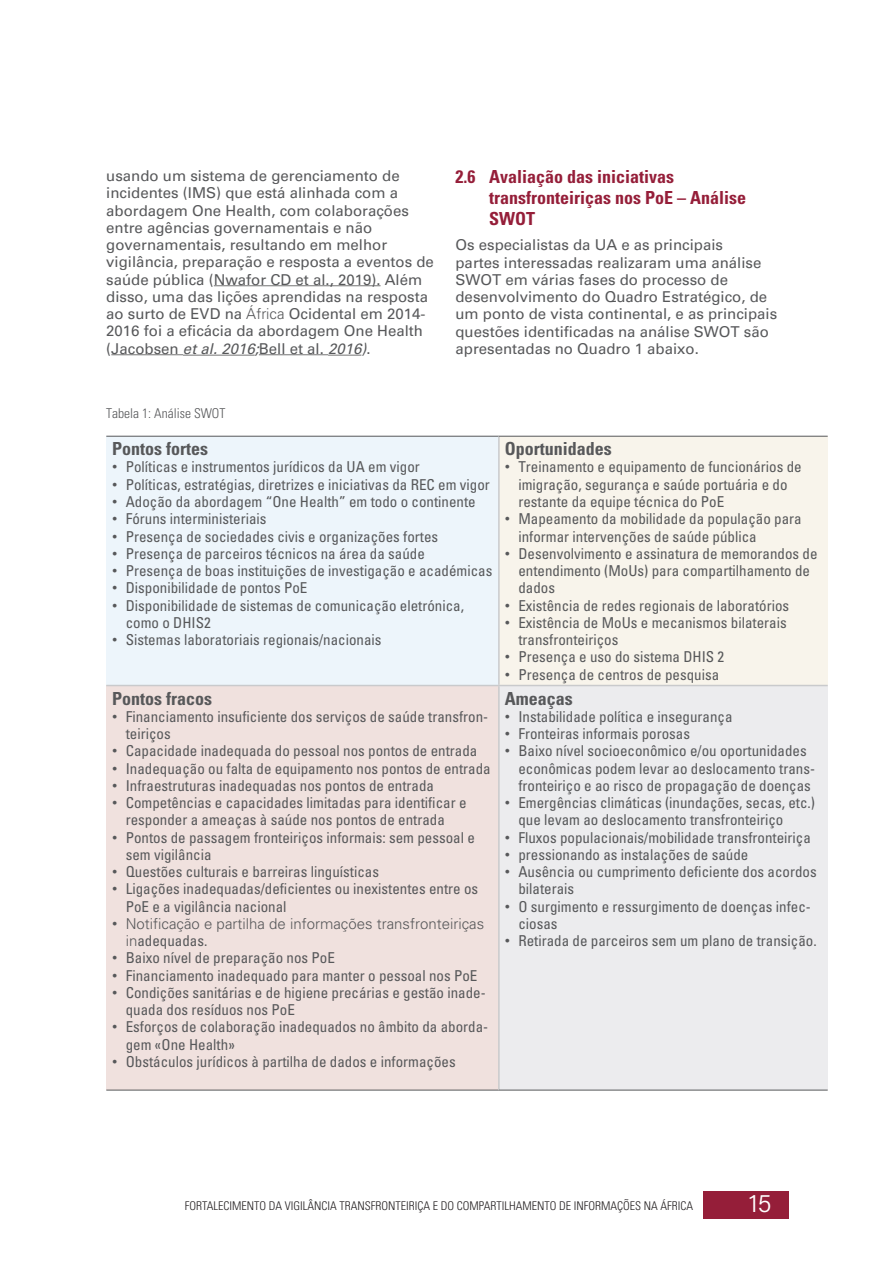
<style>
.page{position:relative;width:893px;height:1263px;background:#fff}
.page>*{position:absolute;margin:0;border:0;box-sizing:border-box;transform-origin:0 0}
.t1{font:300 25.5px "Acumin Pro";color:#fff}
.t2{font:700 condensed 18px/20.7px "Univers LT Std";color:#951e39}
.t3{font:700 condensed 18px "Univers LT Std";color:#57585a}
.t4{font:condensed 15px/17.2px "Univers LT Std";color:#57585a}
.t5{font:15px/17.2px "Univers";color:#57585a}
.t6{font:300 15px "Univers";color:#57585a}
.t7{font:300 condensed 13.5px "Univers LT Std";color:#57585a}
.t8{font:300 condensed 12px "Univers";color:#231f20}
.s1{font-weight:300}
.s2{font-style:italic}
.s3{font-family:"Arial";font-stretch:normal}
.s4{font-family:"Arial";font-weight:400}
.s5{font-family:"Univers";font-weight:300;font-stretch:normal}
</style>
<div class="page">
<div style="left:704px;top:1191px;width:85px;height:27px;background:#951e39"></div>
<hr style="left:214px;top:285px;width:167px;height:1px;background:#747474">
<hr style="left:111px;top:354px;width:72px;height:1px;background:#747474">
<hr style="left:183px;top:355px;width:72px;height:1px;background:#747474">
<hr style="left:259px;top:354px;width:69px;height:1px;background:#747474">
<hr style="left:328px;top:355px;width:33px;height:1px;background:#747474">
<div style="left:106px;top:436px;width:393px;height:249px;background:#edf5fb"></div>
<div style="left:499px;top:436px;width:329px;height:249px;background:#f8f4eb"></div>
<div style="left:106px;top:685px;width:393px;height:405px;background:#f0e1de"></div>
<div style="left:499px;top:685px;width:329px;height:405px;background:#ececee"></div>
<hr style="left:106px;top:436px;width:393px;height:1px;background:#57585a">
<hr style="left:106px;top:685px;width:393px;height:1px;background:#c9cacc">
<hr style="left:106px;top:1090px;width:393px;height:1px;background:#57585a">
<hr style="left:498px;top:436px;width:2px;height:249px;background:#c9cacc">
<hr style="left:499px;top:436px;width:329px;height:1px;background:#57585a">
<hr style="left:498px;top:686px;width:2px;height:404px;background:#c9cacc">
<hr style="left:499px;top:685px;width:329px;height:1px;background:#c9cacc">
<hr style="left:499px;top:1090px;width:329px;height:1px;background:#57585a">
<p class="t5" style="left:106px;top:167px;width:329px">usando um sistema de gerenciamento de incidentes (IMS) que está alinhada com a abordagem One Health, com colaborações entre agências governamentais e não governamentais, resultando em melhor vigilância, preparação e resposta a eventos de saúde pública (Nwafor CD et al., 2019). Além disso, uma das lições aprendidas na resposta ao surto de EVD na <span class="s1">África</span> Ocidental em 2014- 2016 foi a eficácia da abordagem One Health (Jacobsen <span class="s2">et al. 2016;</span>Bell et al. <span class="s2">2016)</span>.</p>
<p class="t2" style="left:489px;top:166px;width:258px;text-indent:-34px">2.6 Avaliação das iniciativas transfronteiriças nos PoE – Análise<br>SWOT</p>
<p class="t5" style="left:455px;top:236px;width:323px">Os especialistas da UA e as principais<br>partes interessadas realizaram uma análise SWOT em várias fases do processo de desenvolvimento do Quadro Estratégico, de um ponto de vista continental, e as principais questões identificadas na análise SWOT são apresentadas no Quadro 1 abaixo.</p>
<p class="t7" style="left:106px;top:405px;width:121px">Tabela 1: Análise SWOT</p>
<p class="t3" style="left:112px;top:438px;width:97px">Pontos fortes</p>
<p class="t4" style="left:112px;top:458px;width:309px"><span class="s3">•</span> Políticas e instrumentos jurídicos da UA em vigor</p>
<p class="t4" style="left:112px;top:476px;width:379px"><span class="s3">•</span> Políticas, estratégias, diretrizes e iniciativas da REC em vigor</p>
<p class="t4" style="left:112px;top:493px;width:365px"><span class="s3">•</span> Adoção da abordagem “One Health” em todo o continente</p>
<p class="t4" style="left:112px;top:510px;width:156px"><span class="s3">•</span> Fóruns interministeriais</p>
<p class="t4" style="left:112px;top:527px;width:327px"><span class="s3">•</span> Presença de sociedades civis e organizações fortes</p>
<p class="t4" style="left:112px;top:545px;width:314px"><span class="s3">•</span> Presença de parceiros técnicos na área da saúde</p>
<p class="t4" style="left:112px;top:562px;width:382px"><span class="s3">•</span> Presença de boas instituições de investigação e académicas</p>
<p class="t4" style="left:112px;top:579px;width:197px"><span class="s3">•</span> Disponibilidade de pontos PoE</p>
<p class="t4" style="left:126px;top:596px;width:340px;text-indent:-14px"><span class="s3">•</span> Disponibilidade de sistemas de comunicação eletrónica, como o DHIS2</p>
<p class="t4" style="left:112px;top:631px;width:271px"><span class="s3">•</span> Sistemas laboratoriais regionais/nacionais</p>
<p class="t3" style="left:112px;top:687px;width:101px">Pontos fracos</p>
<p class="t4" style="left:126px;top:708px;width:364px;text-indent:-14px"><span class="s3">•</span> Financiamento insuficiente dos serviços de saúde transfron&shy;teiriços</p>
<p class="t4" style="left:112px;top:742px;width:367px"><span class="s3">•</span> Capacidade inadequada do pessoal nos pontos de entrada</p>
<p class="t4" style="left:112px;top:759px;width:380px"><span class="s3">•</span> Inadequação ou falta de equipamento nos pontos de entrada</p>
<p class="t4" style="left:112px;top:777px;width:323px"><span class="s3">•</span> Infraestruturas inadequadas nos pontos de entrada</p>
<p class="t4" style="left:112px;top:794px;width:356px;text-align:center"><span class="s3">•</span> Competências e capacidades limitadas para identificar e responder a ameaças à saúde nos pontos de entrada</p>
<p class="t4" style="left:126px;top:828px;width:351px;text-indent:-14px"><span class="s3">•</span> Pontos de passagem fronteiriços informais: sem pessoal e sem vigilância</p>
<p class="t4" style="left:112px;top:863px;width:268px"><span class="s3">•</span> Questões culturais e barreiras linguísticas</p>
<p class="t4" style="left:126px;top:880px;width:354px;text-indent:-14px"><span class="s3">•</span> Ligações inadequadas/deficientes ou inexistentes entre os<br>PoE e a vigilância nacional</p>
<p class="t6" style="left:112px;top:914px;width:373px"><span class="s4">•</span> Notificação e partilha de informações transfronteiriças</p>
<p class="t4" style="left:126px;top:932px;width:83px"><span class="s5">in</span>adequadas.</p>
<p class="t4" style="left:112px;top:949px;width:224px"><span class="s3">•</span> Baixo nível de preparação nos PoE</p>
<p class="t4" style="left:112px;top:966px;width:367px"><span class="s3">•</span> Financiamento inadequado para manter o pessoal nos PoE</p>
<p class="t4" style="left:126px;top:984px;width:361px;text-indent:-14px"><span class="s3">•</span> Condições sanitárias e de higiene precárias e gestão inade&shy;quada dos resíduos nos PoE</p>
<p class="t4" style="left:126px;top:1018px;width:364px;text-indent:-14px"><span class="s3">•</span> Esforços de colaboração inadequados no âmbito da aborda&shy;gem «One Health»</p>
<p class="t4" style="left:112px;top:1053px;width:345px"><span class="s3">•</span> Obstáculos jurídicos à partilha de dados e informações</p>
<p class="t3" style="left:505px;top:438px;width:108px">Oportunidades</p>
<p class="t4" style="left:518px;top:458px;width:285px;text-indent:-14px"><span class="s3">•</span> Treinamento e equipamento de funcionários de imigração, segurança e saúde portuária e do restante da equipe técnica do PoE</p>
<p class="t4" style="left:518px;top:510px;width:285px;text-indent:-14px"><span class="s3">•</span> Mapeamento da mobilidade da população para informar intervenções de saúde pública</p>
<p class="t4" style="left:518px;top:545px;width:301px;text-indent:-14px"><span class="s3">•</span> Desenvolvimento e assinatura de memorandos de entendimento (MoUs) para compartilhamento de dados</p>
<p class="t4" style="left:505px;top:596px;width:286px"><span class="s3">•</span> Existência de redes regionais de laboratórios</p>
<p class="t4" style="left:518px;top:614px;width:270px;text-indent:-14px"><span class="s3">•</span> Existência de MoUs e mecanismos bilaterais transfronteiriços</p>
<p class="t4" style="left:505px;top:648px;width:221px"><span class="s3">•</span> Presença e uso do sistema DHIS 2</p>
<p class="t4" style="left:505px;top:665px;width:216px"><span class="s3">•</span> Presença de centros de pesquisa</p>
<p class="t3" style="left:505px;top:687px;width:69px">Ameaças</p>
<p class="t4" style="left:505px;top:708px;width:229px"><span class="s3">•</span> Instabilidade política e insegurança</p>
<p class="t4" style="left:505px;top:725px;width:187px"><span class="s3">•</span> Fronteiras informais porosas</p>
<p class="t4" style="left:518px;top:742px;width:298px;text-indent:-14px"><span class="s3">•</span> Baixo nível socioeconômico e/ou oportunidades econômicas podem levar ao deslocamento trans&shy;fronteiriço e ao risco de propagação de doenças</p>
<p class="t4" style="left:518px;top:794px;width:298px;text-indent:-14px"><span class="s3">•</span> Emergências climáticas (inundações, secas, etc.) que levam ao deslocamento transfronteiriço</p>
<p class="t4" style="left:505px;top:828px;width:307px"><span class="s3">•</span> Fluxos populacionais/mobilidade transfronteiriça</p>
<p class="t4" style="left:505px;top:846px;width:245px"><span class="s3">•</span> pressionando as instalações de saúde</p>
<p class="t4" style="left:518px;top:863px;width:300px;text-indent:-14px"><span class="s3">•</span> Ausência ou cumprimento deficiente dos acordos bilaterais</p>
<p class="t4" style="left:518px;top:897px;width:294px;text-indent:-14px"><span class="s3">•</span> O surgimento e ressurgimento de doenças infec&shy;ciosas</p>
<p class="t4" style="left:505px;top:932px;width:313px"><span class="s3">•</span> Retirada de parceiros sem um plano de transição.</p>
<p class="t8" style="left:185px;top:1198px;width:510px">FORTALECIMENTO DA VIGILÂNCIA TRANSFRONTEIRIÇA E DO COMPARTILHAMENTO DE INFORMAÇÕES NA ÁFRICA</p>
<h1 class="t1" style="left:749px;top:1186px;width:24px">15</h1>
</div>
